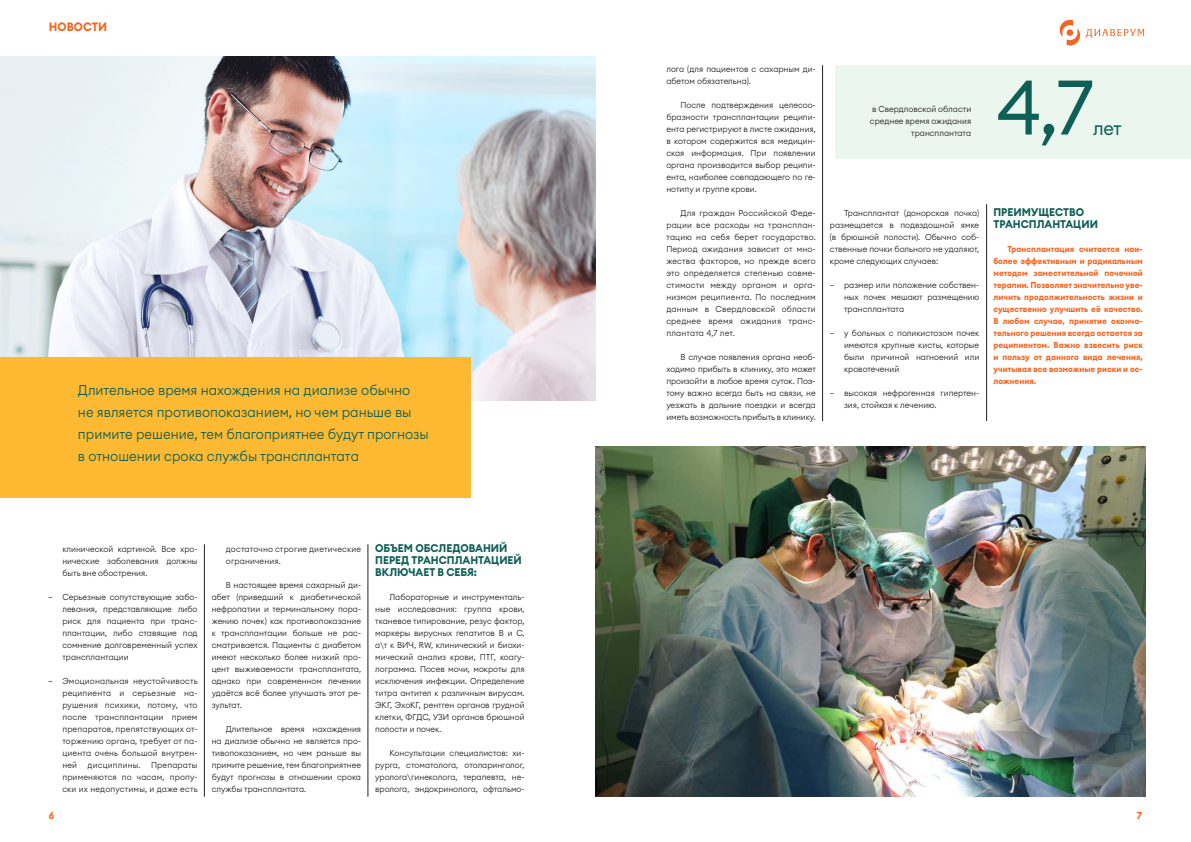
<style>
.page{position:relative;width:1191px;height:842px;background:#fff}
.page>*{position:absolute;margin:0;border:0;box-sizing:border-box;transform-origin:0 0}
.t1{font:76px "Euclid Circular A";color:#0e5f55;scale:.95 1}
.t2{font:19.3px "Euclid Circular A";color:#0e5f55;scale:.95 1}
.t3{font:300 14px/22px "Euclid Circular A";color:#0e5f55;scale:.95 1}
.t4{font:700 12px "Euclid Circular A";color:#f36621;scale:.95 1}
.t5{font:700 11px/12px "Euclid Circular A";color:#0e5f55;scale:.95 1}
.t6{font:700 10px "Euclid Circular A";color:#f36621;scale:.95 1}
.t7{font:300 8.5px/12px "Euclid Circular A";color:#231f20;text-align:justify;scale:.95 1}
.t8{font:700 8.5px/12px "Euclid Circular A";color:#f36621;text-align:justify;scale:.95 1}
.t9{font:300 8.5px/12px "Euclid Circular A";letter-spacing:.02em;color:#231f20;scale:.95 1}
</style>
<div class="page">
<div style="left:835px;top:65px;width:356px;height:93px;background:#ebf6ee"></div>
<img style="left:0;top:57px;width:595px;height:343px">
<div style="left:0;top:357px;width:470px;height:140px;background:#fdb931"></div>
<hr style="left:204px;top:544px;width:1px;height:253px;background:#231f20">
<hr style="left:368px;top:544px;width:1px;height:253px;background:#231f20">
<hr style="left:822px;top:65px;width:1px;height:356px;background:#231f20">
<hr style="left:986px;top:204px;width:1px;height:217px;background:#231f20">
<svg style="left:1059px;top:20px;width:85px;height:25px"></svg>
<img style="left:595px;top:446px;width:550px;height:351px">
<h3 class="t4" style="left:49px;top:19px;width:63px">НОВОСТИ</h3>
<h3 class="t3" style="left:78px;top:379px;width:371px">Длительное время нахождения на диализе обычно не является противопоказанием, но чем раньше вы примите решение, тем благоприятнее будут прогнозы в отношении срока службы трансплантата</h3>
<p class="t7" style="left:62px;top:543px;width:144px">клинической картиной. Все хро&shy;нические заболевания должны быть вне обострения.</p>
<p class="t7" style="left:62px;top:591px;width:144px;text-indent:-14px">– Серьезные сопутствующие забо&shy;левания, представляющие либо риск для пациента при транс&shy;плантации, либо ставящие под сомнение долговременный успех трансплантации</p>
<p class="t7" style="left:62px;top:675px;width:144px;text-indent:-14px">– Эмоциональная неустойчивость реципиента и серьезные на&shy;рушения психики, потому, что после трансплантации прием препаратов, препятствующих от&shy;торжению органа, требует от па&shy;циента очень большой внутрен&shy;ней дисциплины. Препараты применяются по часам, пропу&shy;ски их недопустимы, и даже есть</p>
<p class="t9" style="left:226px;top:543px;width:144px">достаточно строгие диетические ограничения.</p>
<p class="t7" style="left:212px;top:579px;width:159px;text-indent:14px">В настоящее время сахарный ди&shy;абет (приведший к диабетической нефропатии и терминальному пора&shy;жению почек) как противопоказание к трансплантации больше не рас&shy;сматривается. Пациенты с диабетом имеют несколько более низкий про&shy;цент выживаемости трансплантата, однако при современном лечении удаётся всё более улучшать этот ре&shy;зультат.</p>
<p class="t7" style="left:212px;top:723px;width:159px;text-indent:14px">Длительное время нахождения на диализе обычно не является про&shy;тивопоказанием, но чем раньше вы примите решение, тем благоприятнее будут прогнозы в отношении срока службы трансплантата.</p>
<p class="t5" style="left:375px;top:542px;width:156px">ОБЪЕМ ОБСЛЕДОВАНИЙ<br>ПЕРЕД ТРАНСПЛАНТАЦИЕЙ<br>ВКЛЮЧАЕТ В СЕБЯ:</p>
<p class="t7" style="left:375px;top:591px;width:159px;text-indent:14px">Лабораторные и инструменталь&shy;ные исследования: группа крови, тканевое типирование, резус фактор, маркеры вирусных гепатитов В и С, а\т к ВИЧ, RW, клинический и биохи&shy;мический анализ крови, ПТГ, коагу&shy;лограмма. Посев мочи, мокроты для исключения инфекции. Определение титра антител к различным вирусам.<br>ЭКГ, ЭхоКГ, рентген органов грудной клетки, ФГДС, УЗИ органов брюшной полости и почек.</p>
<p class="t7" style="left:375px;top:747px;width:159px;text-indent:14px">Консультации специалистов: хи&shy;рурга, стоматолога, отоларинголог, уролога\гинеколога, терапевта, не&shy;вролога, эндокринолога, офтальмо-</p>
<p class="t7" style="left:666px;top:63px;width:159px">лога (для пациентов с сахарным ди&shy;абетом обязательна).</p>
<p class="t7" style="left:666px;top:99px;width:159px;text-indent:14px">После подтверждения целесоо&shy;бразности трансплантации реципи&shy;ента регистрируют в листе ожидания, в котором содержится вся медицин&shy;ская информация. При появлении органа производится выбор реципи&shy;ента, наиболее совпадающего по ге&shy;нотипу и группе крови.</p>
<p class="t7" style="left:666px;top:207px;width:159px;text-indent:14px">Для граждан Российской Феде&shy;рации все расходы на трансплан&shy;тацию на себя берет государство.<br>Период ожидания зависит от мно&shy;жества факторов, но прежде всего это определяется степенью совме&shy;стимости между органом и орга&shy;низмом реципиента. По последним данным в Свердловской области среднее время ожидания транс&shy;плантата 4,7 лет.</p>
<p class="t7" style="left:666px;top:351px;width:159px;text-indent:14px">В случае появления органа необ&shy;ходимо прибыть в клинику, это может произойти в любое время суток. Поэ&shy;тому важно всегда быть на связи, не уезжать в дальние поездки и всегда иметь возможность прибыть в клинику.</p>
<p class="t7" style="left:870px;top:103px;width:108px;text-align:right">в Свердловской области среднее время ожидания трансплантата</p>
<h1 class="t1" style="left:997px;top:59px;width:103px">4,7</h1>
<h2 class="t2" style="left:1093px;top:115px;width:31px">лет</h2>
<p class="t7" style="left:830px;top:207px;width:159px;text-indent:14px">Трансплантат (донорская почка) размещается в подвздошной ямке (в брюшной полости). Обычно соб&shy;ственные почки больного не удаляют, кроме следующих случаев:</p>
<p class="t7" style="left:844px;top:279px;width:144px;text-indent:-14px">– размер или положение собствен&shy;ных почек мешают размещению трансплантата</p>
<p class="t7" style="left:844px;top:327px;width:144px;text-indent:-14px">– у больных с поликистозом почек имеются крупные кисты, которые были причиной нагноений или кровотечений</p>
<p class="t7" style="left:844px;top:387px;width:144px;text-indent:-14px">– высокая нефрогенная гипертен&shy;зия, стойкая к лечению.</p>
<p class="t5" style="left:993px;top:206px;width:111px">ПРЕИМУЩЕСТВО<br>ТРАНСПЛАНТАЦИИ</p>
<p class="t8" style="left:993px;top:243px;width:159px;text-indent:14px">Трансплантация считается наи&shy;более эффективным и радикальным методом заместительной почечной терапии. Позволяет значительно уве&shy;личить продолжительность жизни и существенно улучшить её качество.<br>В любом случае, принятие оконча&shy;тельного решения всегда остается за реципиентом. Важно взвесить риск и пользу от данного вида лечения, учитывая все возможные риски и ос&shy;ложнения.</p>
<p class="t6" style="left:49px;top:809px;width:7px">6</p>
<p class="t6" style="left:1137px;top:809px;width:7px">7</p>
</div>
